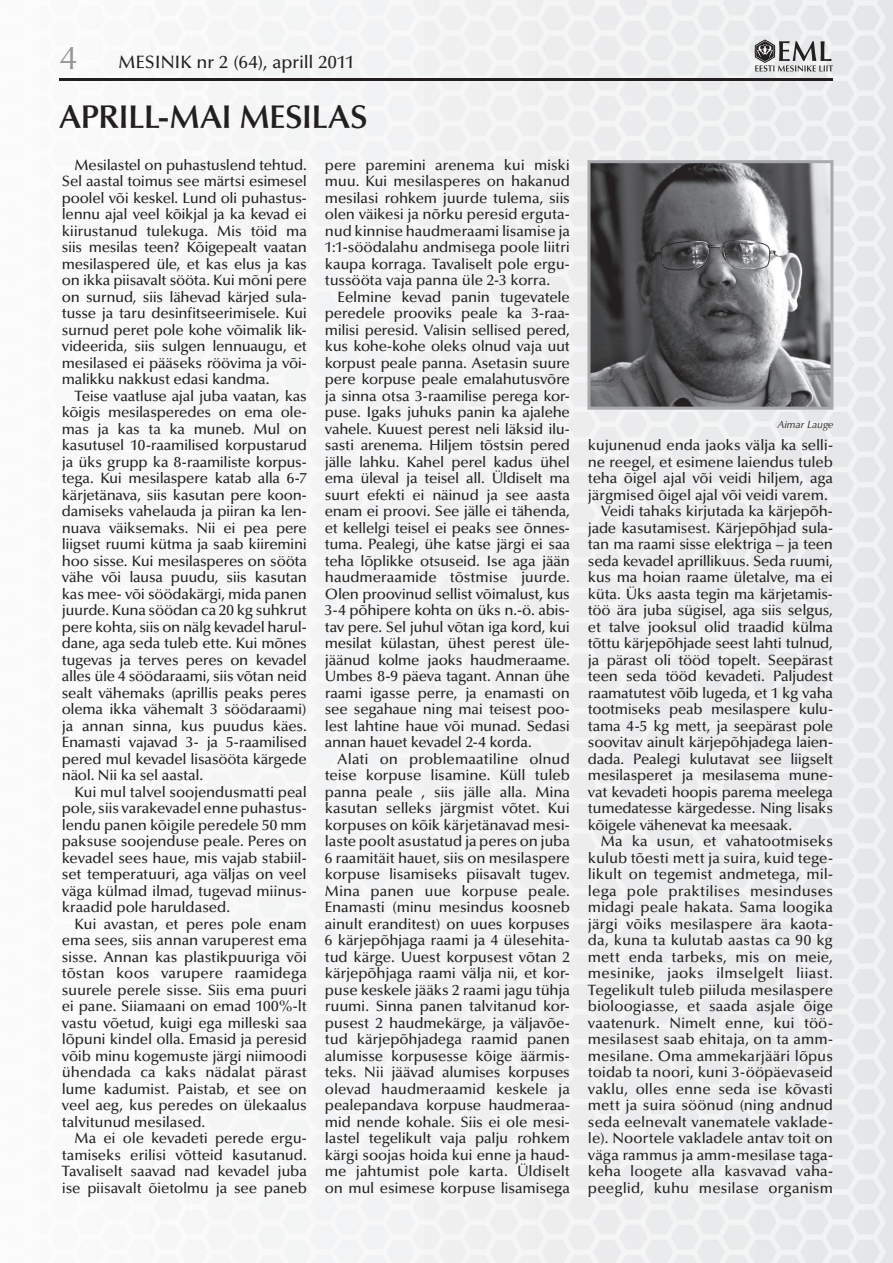
<style>
.page{position:relative;width:893px;height:1263px;background:#fff}
.page>*{position:absolute;margin:0;border:0;box-sizing:border-box;transform-origin:0 0}
.t1{font:600 33px "Optima LT Std";letter-spacing:-.02em;color:#231f20}
.t2{font:500 18px "Optima LT Std";letter-spacing:-.005em;color:#231f20}
.t3{font:500 15px/16.5px "Optima LT Std";letter-spacing:-.01em;color:#231f20;text-align:justify}
.t4{font:500 15px "Optima LT Std";letter-spacing:.01em;color:#231f20}
.t5{font:italic 10.5px "Optima LT Std";letter-spacing:-.005em;color:#231f20}
.s1{font-weight:400;font-size:33px;color:#939598}
</style>
<div class="page">
<img style="left:59px;top:0;width:834px;height:1263px">
<hr style="left:60px;top:78px;width:773px;height:3px;background:#231f20">
<svg style="left:755px;top:39px;width:78px;height:33px"></svg>
<img style="left:591px;top:164px;width:238px;height:242px">
<div style="left:587px;top:160px;width:246px;height:250px;border:3px solid #a8a9ad"></div>
<p class="t2" style="left:60px;top:52px;width:297px"><span class="s1">4</span> MESINIK nr 2 (64), aprill 2011</p>
<h1 class="t1" style="left:60px;top:97px;width:310px">APRILL-MAI MESILAS</h1>
<p class="t3" style="left:62px;top:157px;width:247px;text-indent:13px">Mesilastel on puhastuslend tehtud.<br>Sel aastal toimus see märtsi esimesel poolel või keskel. Lund oli puhastus&shy;lennu ajal veel kõikjal ja ka kevad ei kiirustanud tulekuga. Mis töid ma siis mesilas teen? Kõigepealt vaatan mesilaspered üle, et kas elus ja kas on ikka piisavalt sööta. Kui mõni pere on surnud, siis lähevad kärjed sula&shy;tusse ja taru desinfitseerimisele. Kui surnud peret pole kohe võimalik lik&shy;videerida, siis sulgen lennuaugu, et mesilased ei pääseks röövima ja või&shy;malikku nakkust edasi kandma.</p>
<p class="t3" style="left:62px;top:388px;width:247px;text-indent:13px">Teise vaatluse ajal juba vaatan, kas kõigis mesilasperedes on ema ole&shy;mas ja kas ta ka muneb. Mul on kasutusel 10-raamilised korpustarud ja üks grupp ka 8-raamiliste korpus&shy;tega. Kui mesilaspere katab alla 6-7 kärjetänava, siis kasutan pere koon&shy;damiseks vahelauda ja piiran ka len&shy;nuava väiksemaks. Nii ei pea pere liigset ruumi kütma ja saab kiiremini hoo sisse. Kui mesilasperes on sööta vähe või lausa puudu, siis kasutan kas mee- või söödakärgi, mida panen juurde. Kuna söödan ca 20 kg suhkrut pere kohta, siis on nälg kevadel harul&shy;dane, aga seda tuleb ette. Kui mõnes tugevas ja terves peres on kevadel alles üle 4 söödaraami, siis võtan neid sealt vähemaks (aprillis peaks peres olema ikka vähemalt 3 söödaraami) ja annan sinna, kus puudus käes.<br>Enamasti vajavad 3- ja 5-raamilised pered mul kevadel lisasööta kärgede näol. Nii ka sel aastal.</p>
<p class="t3" style="left:62px;top:784px;width:247px;text-indent:13px">Kui mul talvel soojendusmatti peal pole, siis varakevadel enne puhastus&shy;lendu panen kõigile peredele 50 mm paksuse soojenduse peale. Peres on kevadel sees haue, mis vajab stabiil&shy;set temperatuuri, aga väljas on veel väga külmad ilmad, tugevad miinus&shy;kraadid pole haruldased.</p>
<p class="t3" style="left:62px;top:916px;width:247px;text-indent:13px">Kui avastan, et peres pole enam ema sees, siis annan varuperest ema sisse. Annan kas plastikpuuriga või tõstan koos varupere raamidega suurele perele sisse. Siis ema puuri ei pane. Siiamaani on emad 100%-lt vastu võetud, kuigi ega milleski saa lõpuni kindel olla. Emasid ja peresid võib minu kogemuste järgi niimoodi ühendada ca kaks nädalat pärast lume kadumist. Paistab, et see on veel aeg, kus peredes on ülekaalus talvitunud mesilased.</p>
<p class="t3" style="left:62px;top:1130px;width:247px;text-indent:13px">Ma ei ole kevadeti perede ergu&shy;tamiseks erilisi võtteid kasutanud.<br>Tavaliselt saavad nad kevadel juba ise piisavalt õietolmu ja see paneb</p>
<p class="t3" style="left:325px;top:157px;width:247px">pere paremini arenema kui miski muu. Kui mesilasperes on hakanud mesilasi rohkem juurde tulema, siis olen väikesi ja nõrku peresid erguta&shy;nud kinnise haudmeraami lisamise ja 1:1-söödalahu andmisega poole liitri kaupa korraga. Tavaliselt pole ergu&shy;tussööta vaja panna üle 2-3 korra.</p>
<p class="t3" style="left:325px;top:289px;width:247px;text-indent:13px">Eelmine kevad panin tugevatele peredele prooviks peale ka 3-raa&shy;milisi peresid. Valisin sellised pered, kus kohe-kohe oleks olnud vaja uut korpust peale panna. Asetasin suure pere korpuse peale emalahutusvõre ja sinna otsa 3-raamilise perega kor&shy;puse. Igaks juhuks panin ka ajalehe vahele. Kuuest perest neli läksid ilu&shy;sasti arenema. Hiljem tõstsin pered jälle lahku. Kahel perel kadus ühel ema üleval ja teisel all. Üldiselt ma suurt efekti ei näinud ja see aasta enam ei proovi. See jälle ei tähenda, et kellelgi teisel ei peaks see õnnes&shy;tuma. Pealegi, ühe katse järgi ei saa teha lõplikke otsuseid. Ise aga jään haudmeraamide tõstmise juurde.<br>Olen proovinud sellist võimalust, kus 3-4 põhipere kohta on üks n.-ö. abis&shy;tav pere. Sel juhul võtan iga kord, kui mesilat külastan, ühest perest üle&shy;jäänud kolme jaoks haudmeraame.<br>Umbes 8-9 päeva tagant. Annan ühe raami igasse perre, ja enamasti on see segahaue ning mai teisest poo&shy;lest lahtine haue või munad. Sedasi annan hauet kevadel 2-4 korda.</p>
<p class="t3" style="left:325px;top:751px;width:247px;text-indent:13px">Alati on problemaatiline olnud teise korpuse lisamine. Küll tuleb panna peale , siis jälle alla. Mina kasutan selleks järgmist võtet. Kui korpuses on kõik kärjetänavad mesi&shy;laste poolt asustatud ja peres on juba 6 raamitäit hauet, siis on mesilaspere korpuse lisamiseks piisavalt tugev.<br>Mina panen uue korpuse peale.<br>Enamasti (minu mesindus koosneb ainult eranditest) on uues korpuses 6 kärjepõhjaga raami ja 4 ülesehita&shy;tud kärge. Uuest korpusest võtan 2 kärjepõhjaga raami välja nii, et kor&shy;puse keskele jääks 2 raami jagu tühja ruumi. Sinna panen talvitanud kor&shy;pusest 2 haudmekärge, ja väljavõe&shy;tud kärjepõhjadega raamid panen alumisse korpusesse kõige äärmis&shy;teks. Nii jäävad alumises korpuses olevad haudmeraamid keskele ja pealepandava korpuse haudmeraa&shy;mid nende kohale. Siis ei ole mesi&shy;lastel tegelikult vaja palju rohkem kärgi soojas hoida kui enne ja haud&shy;me jahtumist pole karta. Üldiselt on mul esimese korpuse lisamisega</p>
<p class="t5" style="left:777px;top:418px;width:57px">Aimar Lauge</p>
<p class="t3" style="left:588px;top:437px;width:247px">kujunenud enda jaoks välja ka selli-</p>
<p class="t3" style="left:588px;top:454px;width:246px">ne reegel, et esimene laiendus tuleb</p>
<p class="t3" style="left:588px;top:470px;width:247px">teha õigel ajal või veidi hiljem, aga</p>
<p class="t3" style="left:588px;top:487px;width:241px">järgmised õigel ajal või veidi varem.</p>
<p class="t3" style="left:601px;top:503px;width:234px">Veidi tahaks kirjutada ka kärjepõh-</p>
<p class="t3" style="left:588px;top:520px;width:247px">jade kasutamisest. Kärjepõhjad sula-</p>
<p class="t3" style="left:588px;top:536px;width:247px">tan ma raami sisse elektriga – ja teen</p>
<p class="t3" style="left:588px;top:553px;width:247px">seda kevadel aprillikuus. Seda ruumi,</p>
<p class="t3" style="left:588px;top:569px;width:246px">kus ma hoian raame ületalve, ma ei</p>
<p class="t3" style="left:588px;top:586px;width:246px">küta. Üks aasta tegin ma kärjetamis-</p>
<p class="t3" style="left:588px;top:602px;width:246px">töö ära juba sügisel, aga siis selgus,</p>
<p class="t3" style="left:588px;top:619px;width:247px">et talve jooksul olid traadid külma</p>
<p class="t3" style="left:588px;top:635px;width:247px">tõttu kärjepõhjade seest lahti tulnud,</p>
<p class="t3" style="left:588px;top:652px;width:247px">ja pärast oli tööd topelt. Seepärast</p>
<p class="t3" style="left:588px;top:668px;width:247px">teen seda tööd kevadeti. Paljudest</p>
<p class="t3" style="left:588px;top:685px;width:247px">raamatutest võib lugeda, et 1 kg vaha</p>
<p class="t3" style="left:588px;top:701px;width:247px">tootmiseks peab mesilaspere kulu-</p>
<p class="t3" style="left:588px;top:718px;width:247px">tama 4-5 kg mett, ja seepärast pole</p>
<p class="t3" style="left:588px;top:734px;width:247px">soovitav ainult kärjepõhjadega laien-</p>
<p class="t3" style="left:588px;top:751px;width:247px">dada. Pealegi kulutavat see liigselt</p>
<p class="t3" style="left:588px;top:767px;width:247px">mesilasperet ja mesilasema mune-</p>
<p class="t3" style="left:588px;top:784px;width:246px">vat kevadeti hoopis parema meelega</p>
<p class="t3" style="left:588px;top:800px;width:247px">tumedatesse kärgedesse. Ning lisaks</p>
<p class="t3" style="left:588px;top:817px;width:206px">kõigele vähenevat ka meesaak.</p>
<p class="t3" style="left:601px;top:833px;width:234px">Ma ka usun, et vahatootmiseks</p>
<p class="t3" style="left:588px;top:850px;width:247px">kulub tõesti mett ja suira, kuid tege-</p>
<p class="t3" style="left:588px;top:866px;width:247px">likult on tegemist andmetega, mil-</p>
<p class="t4" style="left:588px;top:882px;width:247px">lega pole praktilises mesinduses</p>
<p class="t3" style="left:588px;top:899px;width:247px">midagi peale hakata. Sama loogika</p>
<p class="t3" style="left:588px;top:916px;width:246px">järgi võiks mesilaspere ära kaota-</p>
<p class="t3" style="left:588px;top:932px;width:246px">da, kuna ta kulutab aastas ca 90 kg</p>
<p class="t3" style="left:588px;top:949px;width:247px">mett enda tarbeks, mis on meie,</p>
<p class="t4" style="left:588px;top:965px;width:246px">mesinike, jaoks ilmselgelt liiast.</p>
<p class="t3" style="left:588px;top:982px;width:247px">Tegelikult tuleb piiluda mesilaspere</p>
<p class="t3" style="left:588px;top:998px;width:247px">bioloogiasse, et saada asjale õige</p>
<p class="t3" style="left:588px;top:1015px;width:247px">vaatenurk. Nimelt enne, kui töö-</p>
<p class="t3" style="left:588px;top:1031px;width:247px">mesilasest saab ehitaja, on ta amm-</p>
<p class="t3" style="left:588px;top:1048px;width:247px">mesilane. Oma ammekarjääri lõpus</p>
<p class="t3" style="left:588px;top:1064px;width:246px">toidab ta noori, kuni 3-ööpäevaseid</p>
<p class="t3" style="left:588px;top:1081px;width:246px">vaklu, olles enne seda ise kõvasti</p>
<p class="t3" style="left:588px;top:1097px;width:247px">mett ja suira söönud (ning andnud</p>
<p class="t3" style="left:588px;top:1114px;width:247px">seda eelnevalt vanematele vaklade-</p>
<p class="t3" style="left:588px;top:1130px;width:247px">le). Noortele vakladele antav toit on</p>
<p class="t3" style="left:588px;top:1147px;width:247px">väga rammus ja amm-mesilase taga-</p>
<p class="t3" style="left:588px;top:1163px;width:247px">keha loogete alla kasvavad vaha-</p>
<p class="t3" style="left:588px;top:1180px;width:247px">peeglid, kuhu mesilase organism</p>
</div>
